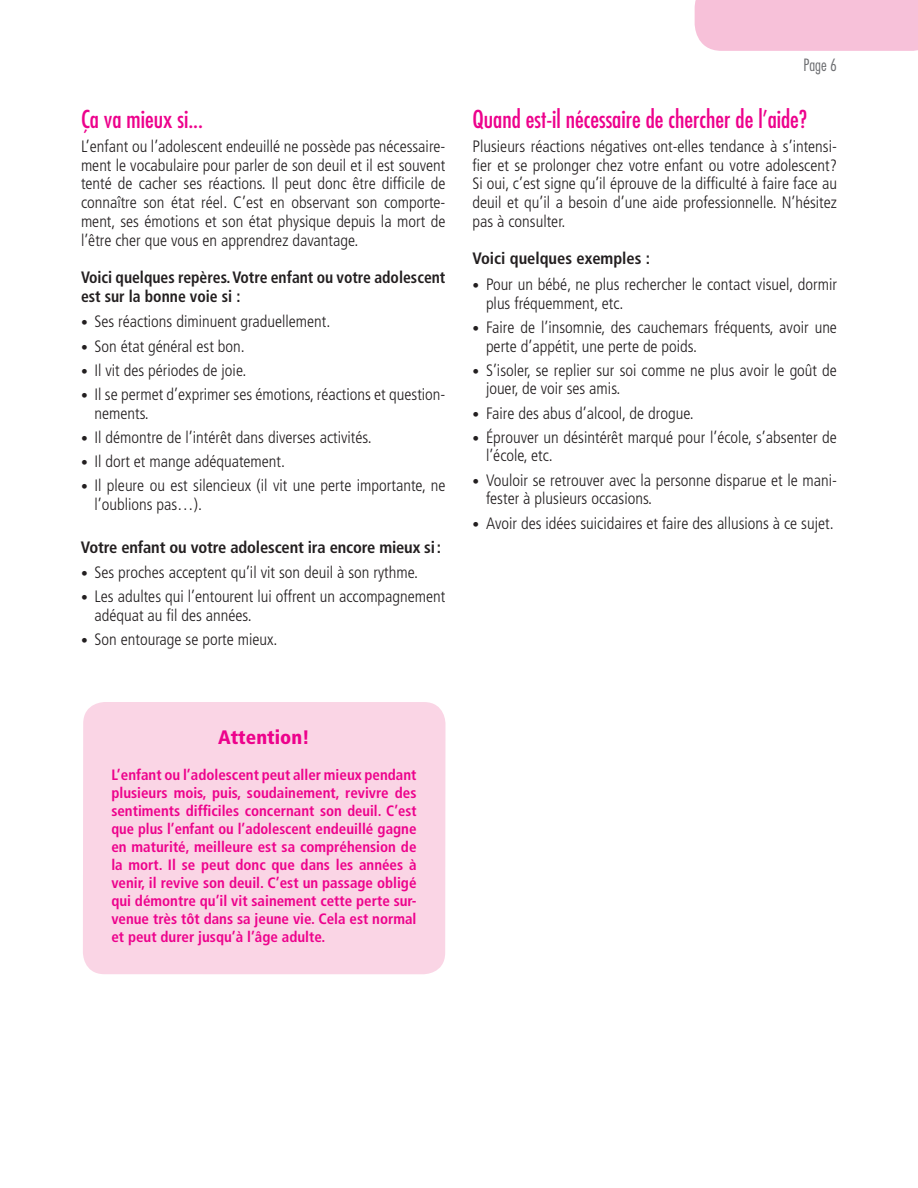
<style>
.page{position:relative;width:918px;height:1188px;background:#fff}
.page>*{position:absolute;margin:0;border:0;box-sizing:border-box;transform-origin:0 0}
.t1{font:condensed 24px "Futura";color:#ed028c}
.t2{font:900 condensed 19.5px "Frutiger";color:#ed028c}
.t3{font:300 condensed 16.5px/18.8px "Frutiger";color:#231f20}
.t4{font:700 condensed 16.5px/18.8px "Frutiger";color:#231f20;scale:.95 1}
.t5{font:700 condensed 16.5px "Frutiger";color:#231f20}
.t6{font:300 condensed 16.5px "Futura";color:#6c6d70}
.t7{font:700 condensed 15px/18px "Frutiger";color:#ed028c;text-align:justify}
.s1{font-size:13.5px}
</style>
<div class="page">
<div style="left:695px;top:0;width:223px;height:51px;background:#f7c1d9"></div>
<div style="left:83px;top:702px;width:363px;height:272px;background:#fad5e5;border-radius:22px"></div>
<h1 class="t1" style="left:81px;top:108px;width:124px">Ça va mieux si...</h1>
<p class="t3" style="left:81px;top:138px;width:366px;text-align:justify">L’enfant ou l’adolescent endeuillé ne possède pas nécessaire&shy;ment le vocabulaire pour parler de son deuil et il est souvent tenté de cacher ses réactions. Il peut donc être difficile de connaître son état réel. C’est en observant son comporte&shy;ment, ses émotions et son état physique depuis la mort de l’être cher que vous en apprendrez davantage.</p>
<p class="t4" style="left:81px;top:269px;width:385px">Voici quelques repères. Votre enfant ou votre adolescent est sur la bonne voie si :</p>
<p class="t3" style="left:81px;top:314px;width:251px"><span class="s1">•</span> Ses réactions diminuent graduellement.</p>
<p class="t3" style="left:81px;top:338px;width:165px"><span class="s1">•</span> Son état général est bon.</p>
<p class="t3" style="left:81px;top:362px;width:167px"><span class="s1">•</span> Il vit des périodes de joie.</p>
<p class="t3" style="left:95px;top:386px;width:353px;text-indent:-14px"><span class="s1">•</span> Il se permet d’exprimer ses émotions, réactions et question&shy;nements.</p>
<p class="t3" style="left:81px;top:429px;width:292px"><span class="s1">•</span> Il démontre de l’intérêt dans diverses activités.</p>
<p class="t3" style="left:81px;top:453px;width:206px"><span class="s1">•</span> Il dort et mange adéquatement.</p>
<p class="t3" style="left:95px;top:477px;width:353px;text-indent:-14px"><span class="s1">•</span> Il pleure ou est silencieux (il vit une perte importante, ne l’oublions pas…).</p>
<p class="t5" style="left:81px;top:540px;width:362px">Votre enfant ou votre adolescent ira encore mieux si :</p>
<p class="t3" style="left:81px;top:564px;width:339px"><span class="s1">•</span> Ses proches acceptent qu’il vit son deuil à son rythme.</p>
<p class="t3" style="left:95px;top:589px;width:353px;text-indent:-14px"><span class="s1">•</span> Les adultes qui l’entourent lui offrent un accompagnement adéquat au fil des années.</p>
<p class="t3" style="left:81px;top:631px;width:198px"><span class="s1">•</span> Son entourage se porte mieux.</p>
<p class="t6" style="left:804px;top:58px;width:35px">Page 6</p>
<h1 class="t1" style="left:472px;top:108px;width:336px">Quand est-il nécessaire de chercher de l’aide?</h1>
<p class="t3" style="left:472px;top:138px;width:366px;text-align:justify">Plusieurs réactions négatives ont-elles tendance à s’intensi&shy;fier et se prolonger chez votre enfant ou votre adolescent?<br>Si oui, c’est signe qu’il éprouve de la difficulté à faire face au deuil et qu’il a besoin d’une aide professionnelle. N’hésitez pas à consulter.</p>
<p class="t5" style="left:472px;top:252px;width:179px">Voici quelques exemples :</p>
<p class="t3" style="left:486px;top:276px;width:353px;text-indent:-14px"><span class="s1">•</span> Pour un bébé, ne plus rechercher le contact visuel, dormir plus fréquemment, etc.</p>
<p class="t3" style="left:486px;top:319px;width:353px;text-indent:-14px"><span class="s1">•</span> Faire de l’insomnie, des cauchemars fréquents, avoir une perte d’appétit, une perte de poids.</p>
<p class="t3" style="left:486px;top:362px;width:353px;text-indent:-14px"><span class="s1">•</span> S’isoler, se replier sur soi comme ne plus avoir le goût de jouer, de voir ses amis.</p>
<p class="t3" style="left:472px;top:405px;width:223px"><span class="s1">•</span> Faire des abus d’alcool, de drogue.</p>
<p class="t3" style="left:486px;top:429px;width:353px;text-indent:-14px"><span class="s1">•</span> Éprouver un désintérêt marqué pour l’école, s’absenter de l’école, etc.</p>
<p class="t3" style="left:486px;top:472px;width:353px;text-indent:-14px"><span class="s1">•</span> Vouloir se retrouver avec la personne disparue et le mani&shy;fester à plusieurs occasions.</p>
<p class="t3" style="left:472px;top:515px;width:363px"><span class="s1">•</span> Avoir des idées suicidaires et faire des allusions à ce sujet.</p>
<p class="t2" style="left:218px;top:729px;width:93px">Attention!</p>
<p class="t7" style="left:111px;top:767px;width:307px">L’enfant ou l’adolescent peut aller mieux pendant plusieurs mois, puis, soudainement, revivre des sentiments difficiles concernant son deuil. C’est que plus l’enfant ou l’adolescent endeuillé gagne en maturité, meilleure est sa compréhension de la mort. Il se peut donc que dans les années à venir, il revive son deuil. C’est un passage obligé qui démontre qu’il vit sainement cette perte sur&shy;venue très tôt dans sa jeune vie. Cela est normal et peut durer jusqu’à l’âge adulte.</p>
</div>
